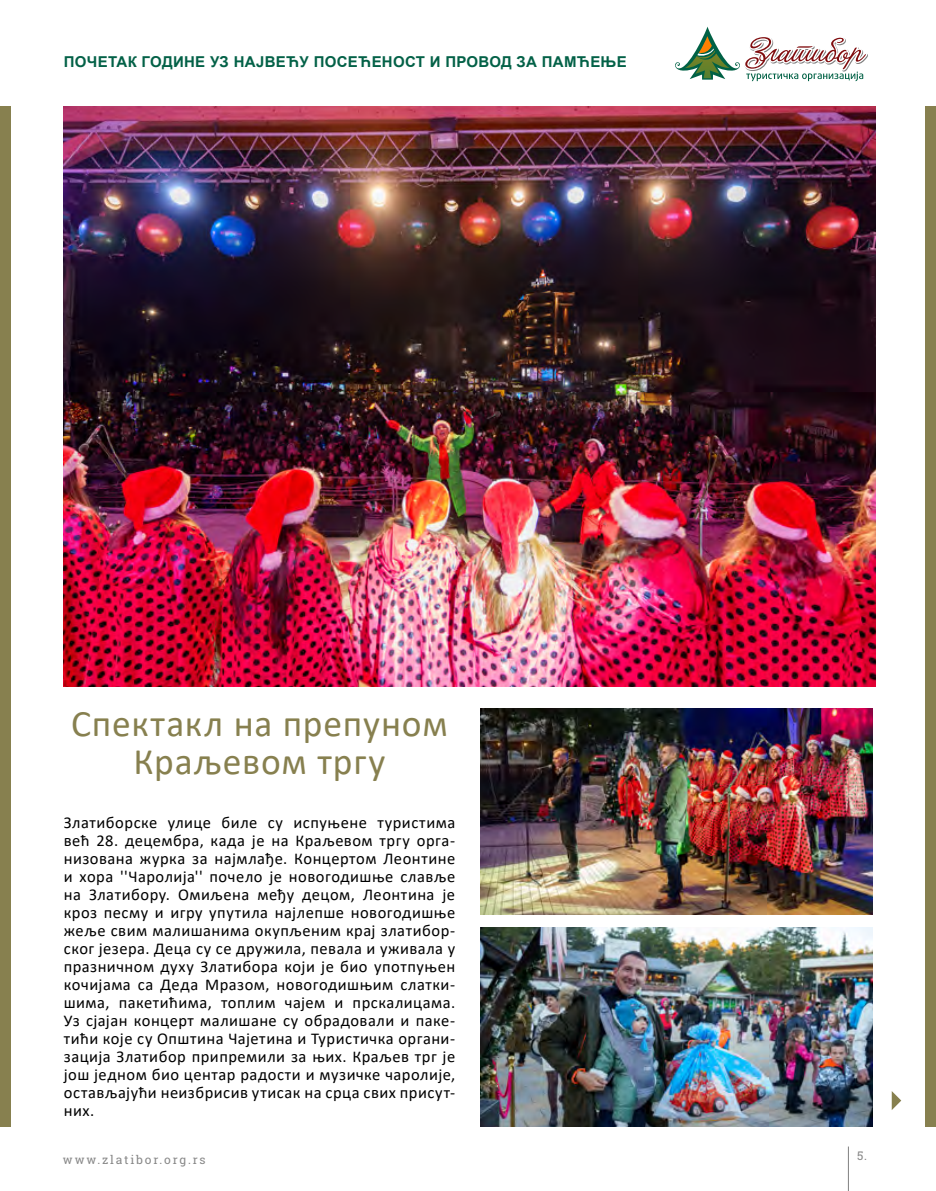
<style>
.page{position:relative;width:936px;height:1191px;background:#fff}
.page>*{position:absolute;margin:0;border:0;box-sizing:border-box;transform-origin:0 0}
.t1{font:37.5px/37.5px "Calibri";letter-spacing:.02em;color:#87804f;text-align:center}
.t2{font:16.5px/18px "Calibri";letter-spacing:.03em;color:#000;text-align:justify}
.t3{font:700 15px "Arial";letter-spacing:.02em;color:#036147}
.t4{font:12px "Roboto Slab";letter-spacing:.15em;color:#878787}
</style>
<div class="page">
<hr style="left:848px;top:1146px;width:1px;height:45px;background:#808080">
<div style="left:0;top:106px;width:10px;height:1020px;background:#87804f"></div>
<div style="left:925px;top:106px;width:10px;height:1020px;background:#87804f"></div>
<svg style="left:891px;top:1091px;width:10px;height:19px"></svg>
<svg style="left:675px;top:27px;width:193px;height:54px"></svg>
<img style="left:64px;top:106px;width:811px;height:581px">
<img style="left:480px;top:708px;width:392px;height:206px">
<img style="left:480px;top:927px;width:392px;height:199px">
<p class="t3" style="left:64px;top:51px;width:564px">ПОЧЕТАК ГОДИНЕ УЗ НАЈВЕЋУ ПОСЕЋЕНОСТ И ПРОВОД ЗА ПАМЋЕЊЕ</p>
<h1 class="t1" style="left:71px;top:704px;width:378px">Спектакл на препуном<br>Краљевом тргу</h1>
<p class="t2" style="left:64px;top:813px;width:393px">Златиборске улице биле су испуњене туристима већ 28. децембра, када је на Краљевом тргу орга&shy;низована журка за најмлађе. Концертом Леонтине и хора ''Чаролија'' почело је новогодишње славље на Златибору. Омиљена међу децом, Леонтина је кроз песму и игру упутила најлепше новогодишње жеље свим малишанима окупљеним крај златибор&shy;ског језера. Деца су се дружила, певала и уживала у празничном духу Златибора који је био употпуњен кочијама са Деда Мразом, новогодишњим слатки&shy;шима, пакетићима, топлим чајем и прскалицама.<br>Уз сјајан концерт малишане су обрадовали и паке&shy;тићи које су Општина Чајетина и Туристичка органи&shy;зација Златибор припремили за њих. Краљев трг је још једном био центар радости и музичке чаролије, остављајући неизбрисив утисак на срца свих присут&shy;них.</p>
<p class="t4" style="left:63px;top:1151px;width:144px">www.zlatibor.org.rs</p>
<p class="t4" style="left:857px;top:1147px;width:11px">5.</p>
</div>
